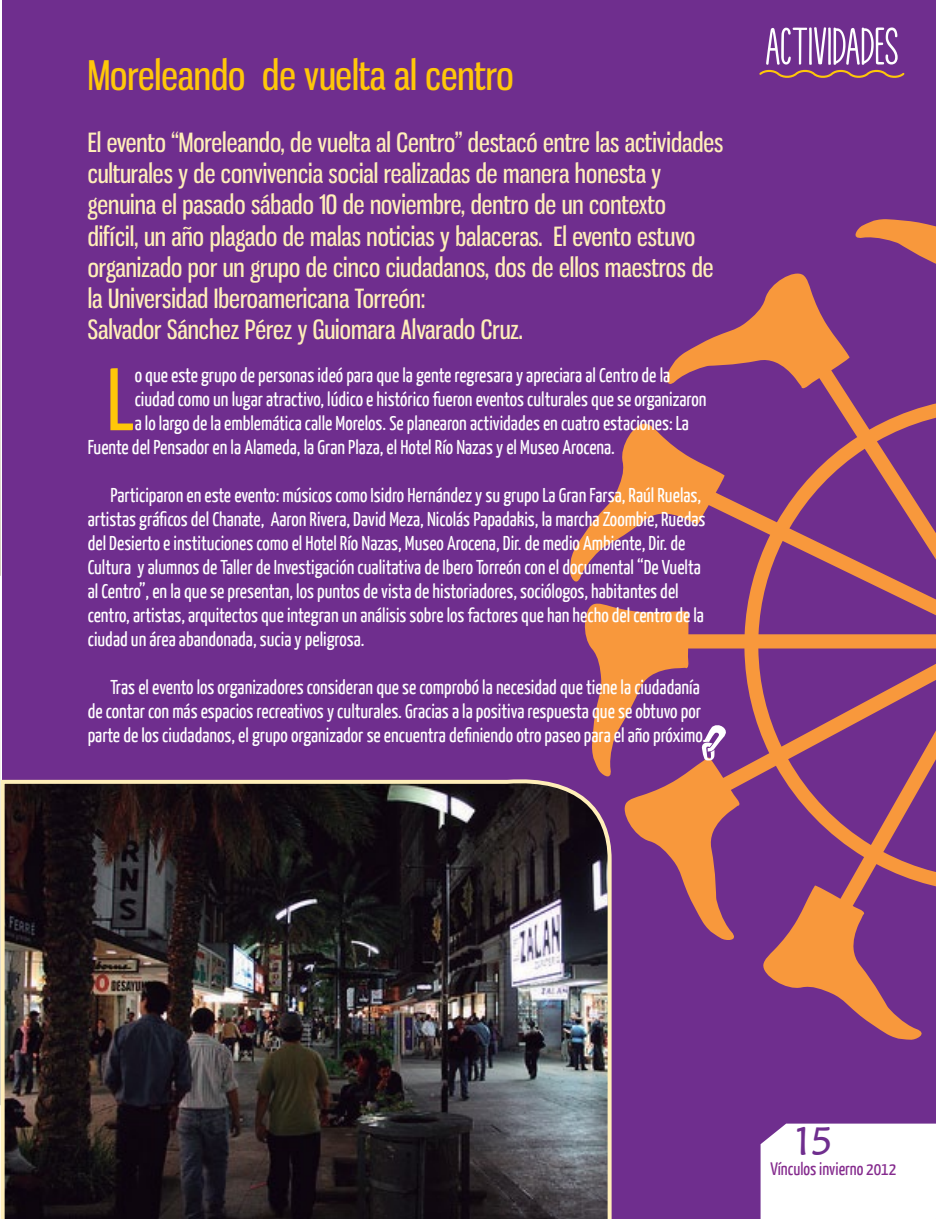
<style>
.page{position:relative;width:936px;height:1219px;background:#fff}
.page>*{position:absolute;margin:0;border:0;box-sizing:border-box;transform-origin:0 0}
.t1{font:88.6px "Yanone Kaffeesatz";color:#ffc709}
.t2{font:50px "KG How Many Times";color:#fff}
.t3{font:40px "Gnuolane Rg";color:#ffc709}
.t4{font:40px "Maiandra GD";color:#6f2e8e}
.t5{font:26px/31.2px "Gnuolane Rg";color:#ffeeb9}
.t6{font:20px/24px "Yanone Kaffeesatz";color:#fff}
.t7{font:18px "Yanone Kaffeesatz";color:#852b8e}
</style>
<div class="page">
<div style="left:3px;top:0;width:932px;height:1219px;background:#6f2e8e"></div>
<img style="left:0;top:777px;width:612px;height:442px">
<svg style="left:569px;top:219px;width:366px;height:834px"></svg>
<svg style="left:701px;top:724px;width:27px;height:36px"></svg>
<svg style="left:0;top:712px;width:2px;height:394px"></svg>
<div style="left:760px;top:1124px;width:175px;height:95px;background:#fff"></div>
<svg style="left:759px;top:69px;width:146px;height:9px"></svg>
<svg style="left:0;top:238px;width:1px;height:338px"></svg>
<h3 class="t3" style="left:88px;top:51px;width:427px">Moreleando de vuelta al centro</h3>
<p class="t5" style="left:88px;top:127px;width:637px">El evento “Moreleando, de vuelta al Centro” destacó entre las actividades culturales y de convivencia social realizadas de manera honesta y genuina el pasado sábado 10 de noviembre, dentro de un contexto<br>difícil, un año plagado de malas noticias y balaceras. El evento estuvo organizado por un grupo de cinco ciudadanos, dos de ellos maestros de la Universidad Iberoamericana Torreón:<br>Salvador Sánchez Pérez y Guiomara Alvarado Cruz.</p>
<h1 class="t1" style="left:107px;top:345px;width:30px">L</h1>
<p class="t6" style="left:135px;top:363px;width:537px">o que este grupo de personas ideó para que la gente regresara y apreciara al Centro de la</p>
<p class="t6" style="left:135px;top:387px;width:573px">ciudad como un lugar atractivo, lúdico e histórico fueron eventos culturales que se organizaron</p>
<p class="t6" style="left:135px;top:411px;width:555px">a lo largo de la emblemática calle Morelos. Se planearon actividades en cuatro estaciones: La</p>
<p class="t6" style="left:88px;top:435px;width:528px">Fuente del Pensador en la Alameda, la Gran Plaza, el Hotel Río Nazas y el Museo Arocena.</p>
<p class="t6" style="left:88px;top:483px;width:619px;text-indent:23px">Participaron en este evento: músicos como Isidro Hernández y su grupo La Gran Farsa, Raúl Ruelas, artistas gráficos del Chanate, Aaron Rivera, David Meza, Nicolás Papadakis, la marcha Zoombie, Ruedas del Desierto e instituciones como el Hotel Río Nazas, Museo Arocena, Dir. de medio Ambiente, Dir. de Cultura y alumnos de Taller de Investigación cualitativa de Ibero Torreón con el documental “De Vuelta al Centro”, en la que se presentan, los puntos de vista de historiadores, sociólogos, habitantes del centro, artistas, arquitectos que integran un análisis sobre los factores que han hecho del centro de la ciudad un área abandonada, sucia y peligrosa.</p>
<p class="t6" style="left:88px;top:675px;width:619px;text-indent:23px">Tras el evento los organizadores consideran que se comprobó la necesidad que tiene la ciudadanía de contar con más espacios recreativos y culturales. Gracias a la positiva respuesta que se obtuvo por parte de los ciudadanos, el grupo organizador se encuentra definiendo otro paseo para el año próximo.</p>
<h2 class="t2" style="left:764px;top:20px;width:135px">ACTIVIDADES</h2>
<h3 class="t4" style="left:794px;top:1117px;width:40px">15</h3>
<p class="t7" style="left:770px;top:1158px;width:127px">Vínculos invierno 2012</p>
</div>
